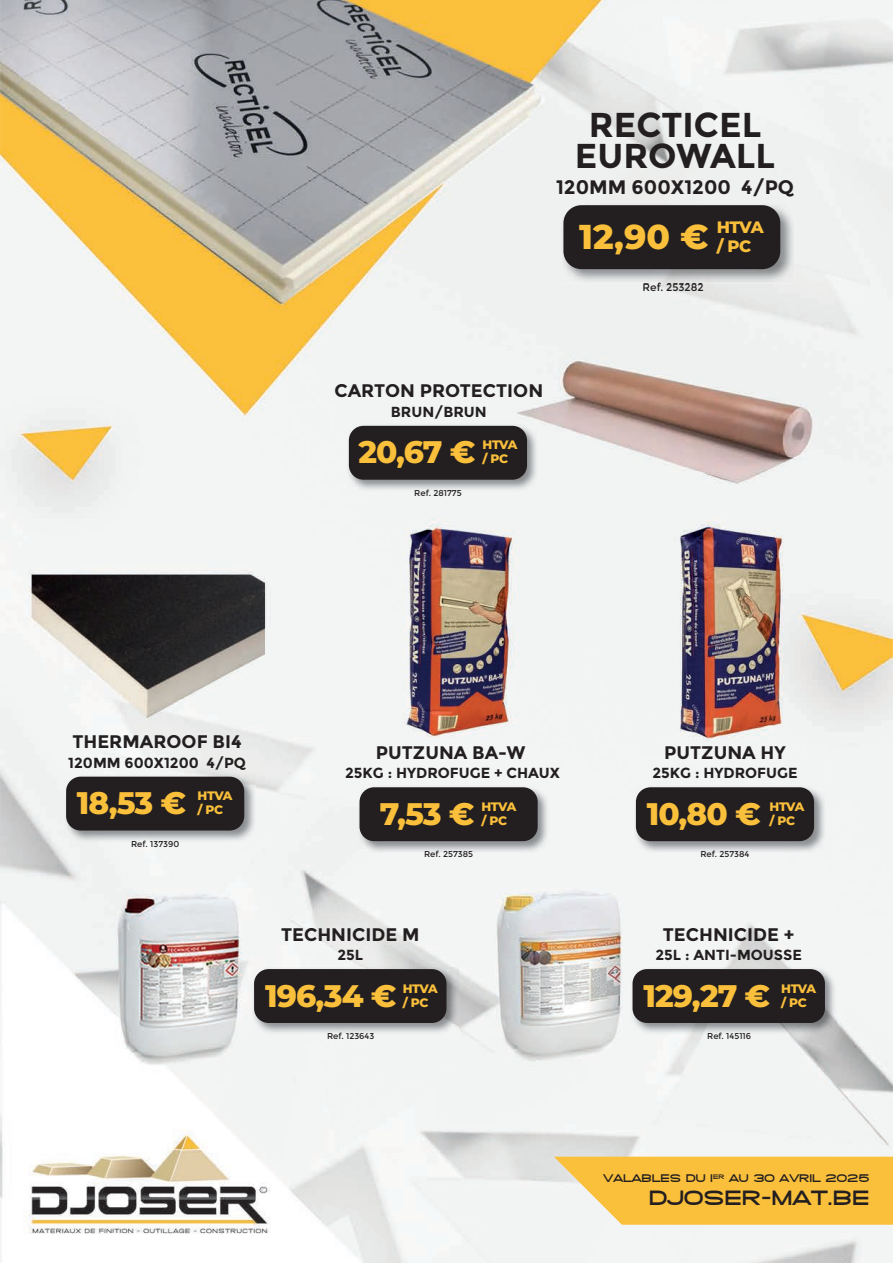
<style>
.page{position:relative;width:893px;height:1263px;background:#fff}
.page>*{position:absolute;margin:0;border:0;box-sizing:border-box;transform-origin:0 0}
.t1{font:700 34.5px/31.8px "Montserrat";color:#231f20;text-align:center}
.t2{font:800 34.5px "Montserrat";color:#fbc03b}
.t3{font:800 31.2px "Montserrat";letter-spacing:-.03em;color:#fbc03b}
.t4{font:800 21px "SF Grandezza";color:#231f20}
.t5{font:700 19.5px "Montserrat";color:#231f20}
.t6{font:700 18.15px "Montserrat";color:#231f20}
.t7{font:800 16.5px/19.5px "Montserrat";letter-spacing:-.04em;color:#fbc03b}
.t8{font:700 14.55px "Montserrat";color:#231f20}
.t9{font:800 12.3px/14.2px "Montserrat";letter-spacing:-.04em;color:#fbc03b}
.t10{font:800 11.25px "SF Grandezza";color:#231f20}
.t11{font:10.5px "Montserrat";color:#231f20}
.t12{font:8.55px "Montserrat";color:#231f20}
</style>
<div class="page">
<img style="left:0;top:0;width:893px;height:1263px">
<img style="left:561px;top:203px;width:234px;height:80px">
<img style="left:644px;top:283px;width:59px;height:1px">
<div style="left:563px;top:205px;width:217px;height:64px;background:#231f20;border-radius:18px"></div>
<img style="left:347px;top:424px;width:192px;height:67px">
<div style="left:349px;top:426px;width:178px;height:54px;background:#231f20;border-radius:15px"></div>
<img style="left:358px;top:785px;width:191px;height:68px">
<div style="left:359px;top:787px;width:179px;height:54px;background:#231f20;border-radius:15px"></div>
<img style="left:64px;top:775px;width:192px;height:67px">
<div style="left:66px;top:777px;width:178px;height:53px;background:#231f20;border-radius:15px"></div>
<img style="left:634px;top:785px;width:192px;height:68px">
<div style="left:636px;top:787px;width:178px;height:54px;background:#231f20;border-radius:15px"></div>
<img style="left:252px;top:967px;width:206px;height:67px">
<div style="left:254px;top:969px;width:192px;height:54px;background:#231f20;border-radius:15px"></div>
<img style="left:631px;top:967px;width:206px;height:67px">
<div style="left:632px;top:969px;width:193px;height:54px;background:#231f20;border-radius:15px"></div>
<svg style="left:554px;top:1157px;width:339px;height:68px;background:#f9c54e"></svg>
<h1 class="t1" style="left:575px;top:109px;width:202px">RECTICEL<br>EUROWALL</h1>
<h3 class="t5" style="left:556px;top:175px;width:239px">120MM 600X1200 4/PQ</h3>
<h1 class="t2" style="left:579px;top:212px;width:131px">12,90 €</h1>
<p class="t7" style="left:717px;top:216px;width:48px">HTVA / PC</p>
<p class="t11" style="left:643px;top:281px;width:63px">Ref. 253282</p>
<p class="t6" style="left:334px;top:380px;width:210px">CARTON PROTECTION</p>
<p class="t8" style="left:391px;top:403px;width:97px">BRUN/BRUN</p>
<h2 class="t3" style="left:359px;top:429px;width:119px">20,67 €</h2>
<p class="t9" style="left:483px;top:437px;width:36px">HTVA / PC</p>
<p class="t12" style="left:414px;top:488px;width:49px">Ref. 281775</p>
<p class="t6" style="left:72px;top:731px;width:171px">THERMAROOF BI4</p>
<p class="t8" style="left:68px;top:754px;width:179px">120MM 600X1200 4/PQ</p>
<h2 class="t3" style="left:77px;top:780px;width:111px">18,53 €</h2>
<p class="t9" style="left:198px;top:788px;width:36px">HTVA / PC</p>
<p class="t12" style="left:131px;top:839px;width:50px">Ref. 137390</p>
<p class="t6" style="left:376px;top:742px;width:151px">PUTZUNA BA-W</p>
<p class="t8" style="left:345px;top:764px;width:216px">25KG : HYDROFUGE + CHAUX</p>
<h2 class="t3" style="left:380px;top:791px;width:96px">7,53 €</h2>
<p class="t9" style="left:481px;top:798px;width:36px">HTVA / PC</p>
<p class="t12" style="left:424px;top:849px;width:51px">Ref. 257385</p>
<p class="t6" style="left:281px;top:923px;width:140px">TECHNICIDE M</p>
<p class="t8" style="left:337px;top:946px;width:27px">25L</p>
<h2 class="t3" style="left:265px;top:972px;width:133px">196,34 €</h2>
<p class="t9" style="left:403px;top:980px;width:36px">HTVA / PC</p>
<p class="t12" style="left:327px;top:1031px;width:49px">Ref. 123643</p>
<p class="t6" style="left:664px;top:742px;width:123px">PUTZUNA HY</p>
<p class="t8" style="left:652px;top:764px;width:147px">25KG : HYDROFUGE</p>
<h2 class="t3" style="left:647px;top:791px;width:116px">10,80 €</h2>
<p class="t9" style="left:770px;top:798px;width:36px">HTVA / PC</p>
<p class="t12" style="left:700px;top:849px;width:51px">Ref. 257384</p>
<p class="t6" style="left:663px;top:923px;width:133px">TECHNICIDE +</p>
<p class="t8" style="left:655px;top:946px;width:148px">25L : ANTI-MOUSSE</p>
<h2 class="t3" style="left:643px;top:972px;width:128px">129,27 €</h2>
<p class="t9" style="left:781px;top:980px;width:36px">HTVA / PC</p>
<p class="t12" style="left:707px;top:1031px;width:45px">Ref. 145116</p>
<p class="t10" style="left:604px;top:1171px;width:268px">VALABLES DU 1<sup>ER</sup> AU 30 AVRIL 2025</p>
<h3 class="t4" style="left:649px;top:1184px;width:222px">DJOSER-MAT.BE</h3>
</div>
